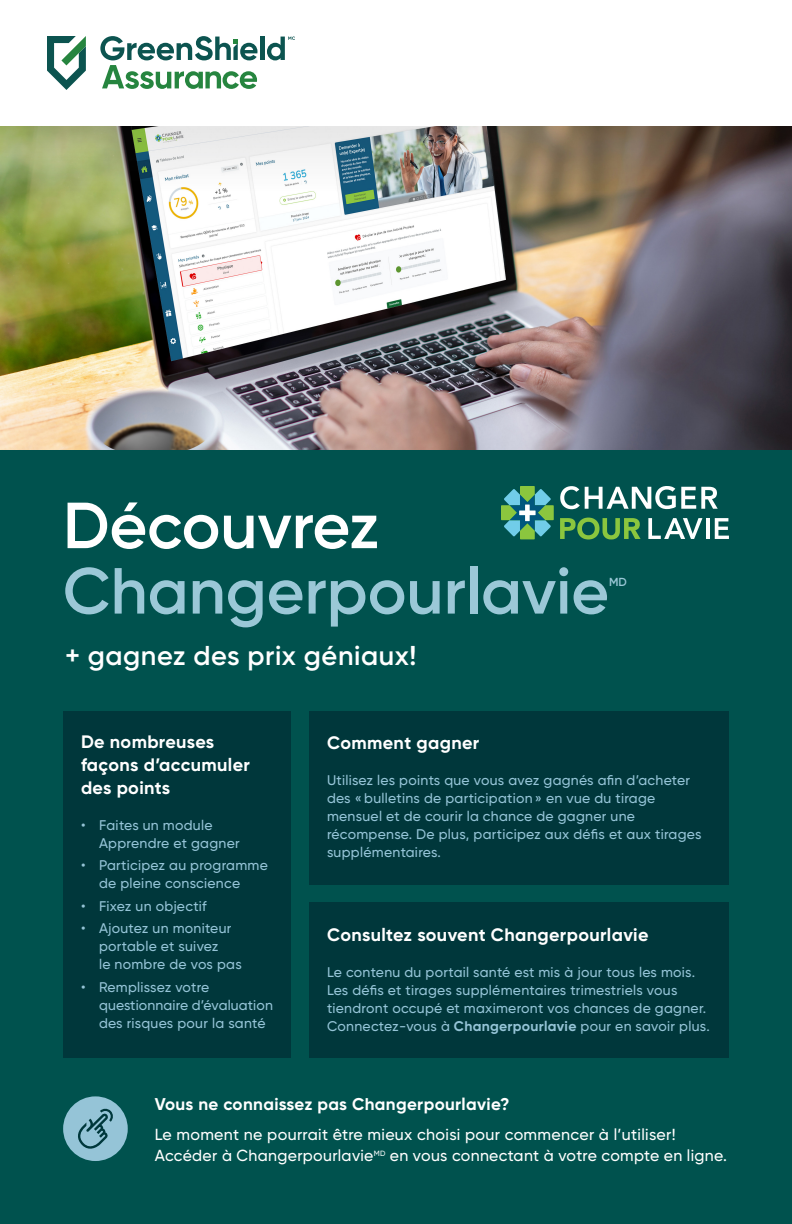
<style>
.page{position:relative;width:792px;height:1224px;background:#00524e}
.page>*{position:absolute;margin:0;border:0;box-sizing:border-box;transform-origin:0 0}
.Sub_Heads{font:600 65px "Gilroy";color:#9bc8d7}
.Sub_Heads-2{font:600 65px "Gilroy";color:#fff}
.t1{font:600 27.3px "Gilroy";letter-spacing:.02em;color:#fff}
.t2{font:700 18px/23px "Gilroy";letter-spacing:.02em;color:#fff}
.t3{font:700 17px "Gilroy";letter-spacing:.02em;color:#fff}
.t4{font:500 16px "Gilroy";letter-spacing:.02em;color:#fff}
.t5{font:500 14px/18px "Gilroy";letter-spacing:.02em;color:#95c4d7}
.Sub_Heads-3{font:600 11.7px "Gilroy";color:#9bc8d7}
.s1{font-weight:700}
</style>
<div class="page">
<div style="left:0;top:0;width:792px;height:126px;background:#fff"></div>
<img style="left:0;top:224px;width:792px;height:226px">
<div style="left:63px;top:711px;width:228px;height:347px;background:#00373b"></div>
<div style="left:309px;top:711px;width:420px;height:173px;background:#00373b"></div>
<div style="left:309px;top:902px;width:420px;height:156px;background:#00373b"></div>
<div style="left:63px;top:1096px;width:65px;height:65px;background:#95c4d7;border-radius:50%"></div>
<svg style="left:78px;top:1108px;width:35px;height:41px"></svg>
<img style="left:0;top:126px;width:792px;height:98px">
<svg style="left:501px;top:486px;width:53px;height:53px"></svg>
<svg style="left:560px;top:518px;width:81px;height:22px"></svg>
<svg style="left:648px;top:518px;width:54px;height:21px"></svg>
<hr style="left:706px;top:518px;width:4px;height:21px;background:#fff">
<svg style="left:715px;top:518px;width:14px;height:21px"></svg>
<svg style="left:560px;top:486px;width:158px;height:23px"></svg>
<svg style="left:47px;top:36px;width:39px;height:54px"></svg>
<hr style="left:260px;top:37px;width:4px;height:23px;background:#0c5450">
<svg style="left:267px;top:37px;width:28px;height:23px"></svg>
<svg style="left:100px;top:36px;width:158px;height:53px"></svg>
<p class="Sub_Heads-2" style="left:63px;top:485px;width:318px">Découvrez</p>
<p class="Sub_Heads" style="left:63px;top:551px;width:548px">Changerpourlavie</p>
<p class="Sub_Heads-3" style="left:609px;top:575px;width:19px">MD</p>
<p class="t1" style="left:65px;top:638px;width:353px">+ gagnez des prix géniaux!</p>
<p class="t2" style="left:81px;top:730px;width:170px">De nombreuses façons d’accumuler des points</p>
<p class="t5" style="left:99px;top:816px;width:142px;text-indent:-18px">• Faites un module<br>Apprendre et gagner</p>
<p class="t5" style="left:99px;top:856px;width:170px;text-indent:-18px">• Participez au programme de pleine conscience</p>
<p class="t5" style="left:81px;top:897px;width:127px">• Fixez un objectif</p>
<p class="t5" style="left:99px;top:919px;width:144px;text-indent:-18px">• Ajoutez un moniteur portable et suivez<br>le nombre de vos pas</p>
<p class="t5" style="left:99px;top:978px;width:176px;text-indent:-18px">• Remplissez votre questionnaire d’évaluation des risques pour la santé</p>
<p class="t2" style="left:327px;top:732px;width:154px">Comment gagner</p>
<p class="t5" style="left:327px;top:771px;width:376px">Utilisez les points que vous avez gagnés afin d’acheter des « bulletins de participation » en vue du tirage mensuel et de courir la chance de gagner une récompense. De plus, participez aux défis et aux tirages supplémentaires.</p>
<p class="t2" style="left:327px;top:923px;width:323px">Consultez souvent Changerpourlavie</p>
<p class="t5" style="left:327px;top:963px;width:384px">Le contenu du portail santé est mis à jour tous les mois.<br>Les défis et tirages supplémentaires trimestriels vous tiendront occupé et maximeront vos chances de gagner.<br>Connectez-vous à <span class="s1">Changerpourlavie</span> pour en savoir plus.</p>
<p class="t3" style="left:155px;top:1093px;width:356px">Vous ne connaissez pas Changerpourlavie?</p>
<p class="t4" style="left:155px;top:1125px;width:522px">Le moment ne pourrait être mieux choisi pour commencer à l’utiliser!</p>
<p class="t4" style="left:155px;top:1146px;width:574px">Accéder à Changerpourlavie<sup>MD</sup> en vous connectant à votre compte en ligne.</p>
</div>
